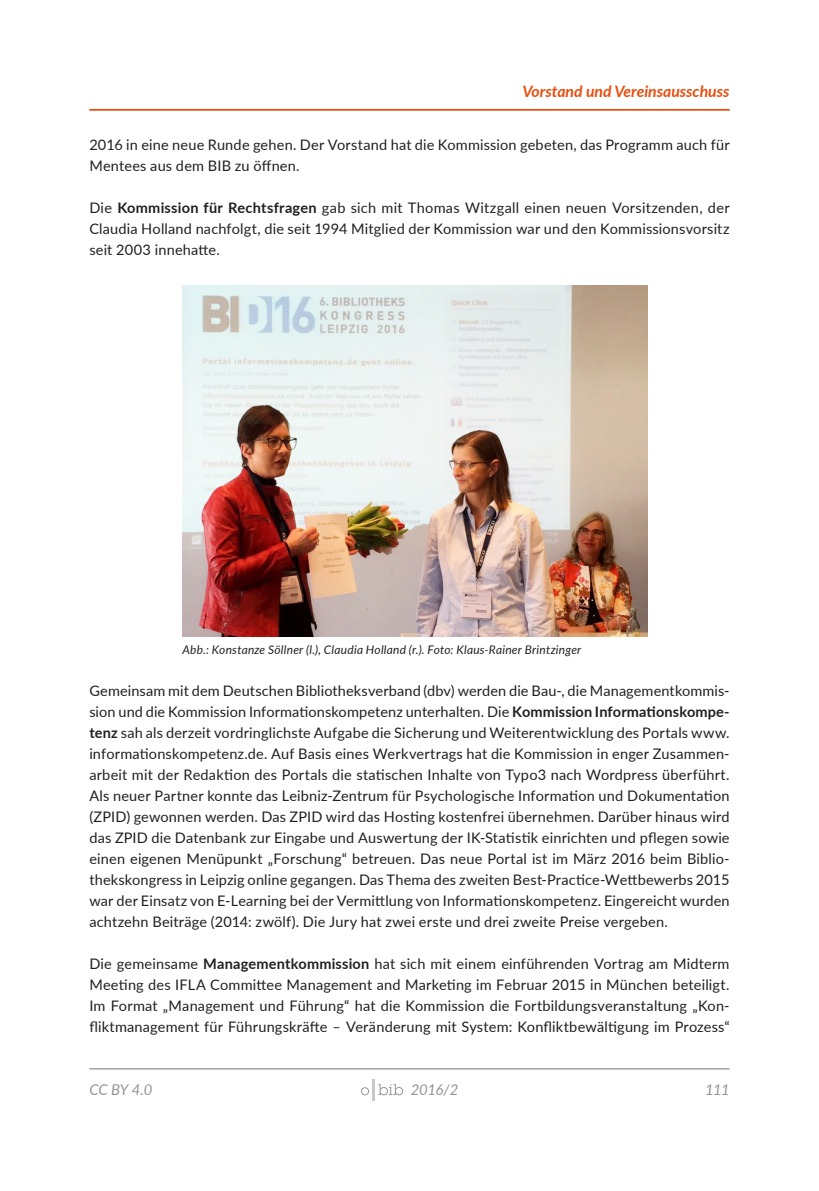
<style>
.page{position:relative;width:819px;height:1191px;background:#fff}
.page>*{position:absolute;margin:0;border:0;box-sizing:border-box;transform-origin:0 0}
.t1{font:italic 700 15.75px "Lato";color:#e84e0f}
.t2{font:italic 14.88px "Lato";letter-spacing:-.025em;color:#939598}
.paragraph{font:14.53px/21px "Lato";letter-spacing:.015em;color:#231f20;text-align:justify}
.t3{font:italic 11.9px "Lato";letter-spacing:.02em;color:#231f20}
.s1{font-weight:700}
</style>
<div class="page">
<hr style="left:89px;top:1068px;width:640px;height:1px;background:#939598">
<hr style="left:372px;top:1079px;width:3px;height:21px;background:#c7c8ca">
<svg style="left:361px;top:1087px;width:8px;height:8px"></svg>
<svg style="left:378px;top:1084px;width:25px;height:11px"></svg>
<img style="left:182px;top:285px;width:465px;height:351px">
<hr style="left:89px;top:109px;width:640px;height:2px;background:#e84e0f">
<p class="t1" style="left:522px;top:80px;width:208px">Vorstand und Vereinsausschuss</p>
<p class="paragraph" style="left:89px;top:134px;width:641px">2016 in eine neue Runde gehen. Der Vorstand hat die Kommission gebeten, das Programm auch für<br>Mentees aus dem BIB zu öffnen.</p>
<p class="paragraph" style="left:89px;top:197px;width:641px">Die <span class="s1">Kommission für Rechtsfragen</span> gab sich mit Thomas Witzgall einen neuen Vorsitzenden, der Claudia Holland nachfolgt, die seit 1994 Mitglied der Kommission war und den Kommissionsvorsitz seit 2003 innehatte.</p>
<p class="t3" style="left:182px;top:641px;width:400px">Abb.: Konstanze Söllner (l.), Claudia Holland (r.). Foto: Klaus-Rainer Brintzinger</p>
<p class="paragraph" style="left:89px;top:680px;width:641px">Gemeinsam mit dem Deutschen Bibliotheksverband (dbv) werden die Bau-, die Managementkommis&shy;sion und die Kommission Informationskompetenz unterhalten. Die <span class="s1">Kommission Informationskompe&shy;tenz</span> sah als derzeit vordringlichste Aufgabe die Sicherung und Weiterentwicklung des Portals www. informationskompetenz.de. Auf Basis eines Werkvertrags hat die Kommission in enger Zusammen&shy;arbeit mit der Redaktion des Portals die statischen Inhalte von Typo3 nach Wordpress überführt.<br>Als neuer Partner konnte das Leibniz-Zentrum für Psychologische Information und Dokumentation (ZPID) gewonnen werden. Das ZPID wird das Hosting kostenfrei übernehmen. Darüber hinaus wird das ZPID die Datenbank zur Eingabe und Auswertung der IK-Statistik einrichten und pflegen sowie einen eigenen Menüpunkt „Forschung“ betreuen. Das neue Portal ist im März 2016 beim Biblio&shy;thekskongress in Leipzig online gegangen. Das Thema des zweiten Best-Practice-Wettbewerbs 2015 war der Einsatz von E-Learning bei der Vermittlung von Informationskompetenz. Eingereicht wurden achtzehn Beiträge (2014: zwölf). Die Jury hat zwei erste und drei zweite Preise vergeben.</p>
<p class="paragraph" style="left:89px;top:953px;width:641px">Die gemeinsame <span class="s1">Managementkommission</span> hat sich mit einem einführenden Vortrag am Midterm Meeting des IFLA Committee Management and Marketing im Februar 2015 in München beteiligt.<br>Im Format „Management und Führung“ hat die Kommission die Fortbildungsveranstaltung „Kon&shy;fliktmanagement für Führungskräfte – Veränderung mit System: Konfliktbewältigung im Prozess“</p>
<p class="t2" style="left:89px;top:1079px;width:65px">CC BY 4.0</p>
<p class="t2" style="left:411px;top:1079px;width:49px">2016/2</p>
<p class="t2" style="left:705px;top:1079px;width:26px">111</p>
</div>
